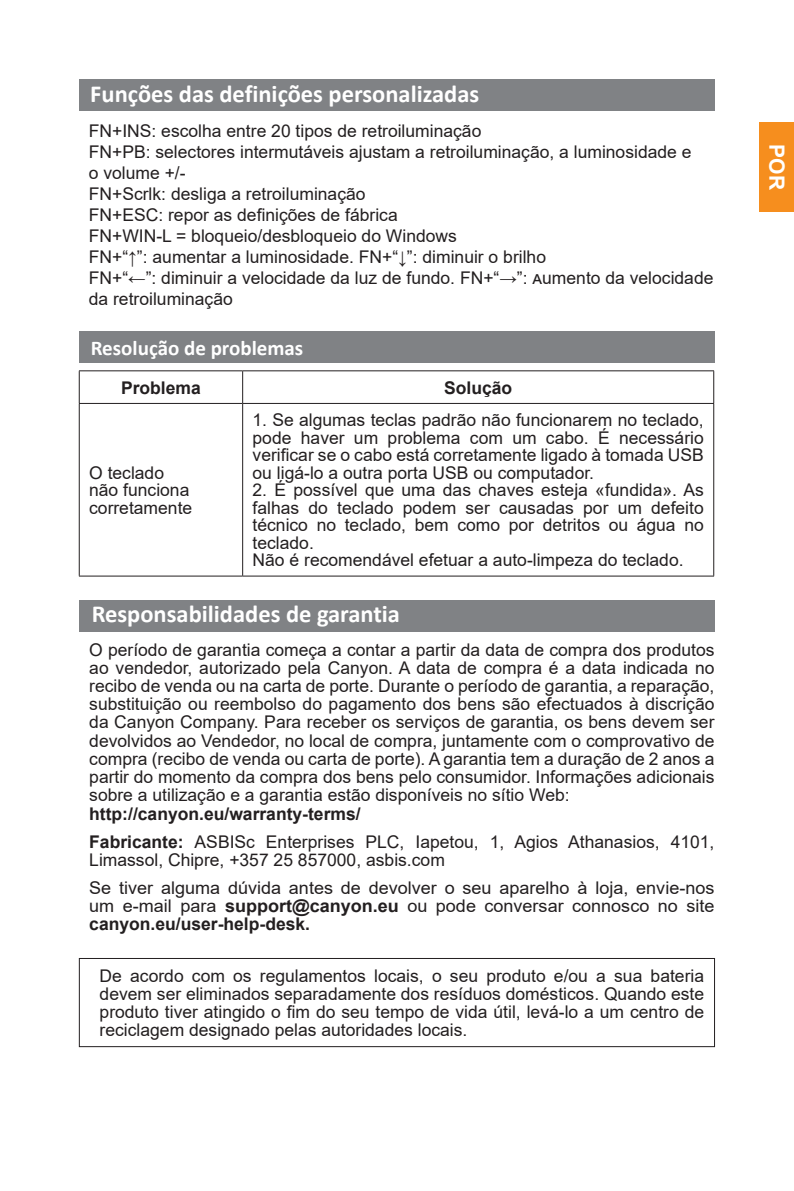
<style>
.page{position:relative;width:794px;height:1191px;background:#fff}
.page>*{position:absolute;margin:0;border:0;box-sizing:border-box;transform-origin:0 0}
.t1{font:700 24.5px "Calibri";color:#fff}
.t2{font:700 21px "Calibri";color:#fff}
.t3{font:700 21px "Arial";color:#fff}
.t4{font:17.5px/18.2px "Arial";color:#231f20;text-align:justify}
.t5{font:700 17.5px "Arial";color:#231f20}
.s1{font-weight:700}
</style>
<div class="page">
<div style="left:759px;top:123px;width:35px;height:89px;background:#f68e1e"></div>
<div style="left:79px;top:600px;width:635px;height:32px;background:#808285"></div>
<div style="left:79px;top:331px;width:635px;height:32px;background:#808285"></div>
<div style="left:79px;top:958px;width:636px;height:89px;border:1px solid #231f20"></div>
<div style="left:79px;top:79px;width:635px;height:32px;background:#808285"></div>
<hr style="left:79px;top:370px;width:164px;height:1px;background:#231f20">
<hr style="left:79px;top:371px;width:1px;height:32px;background:#231f20">
<hr style="left:243px;top:370px;width:471px;height:1px;background:#231f20">
<hr style="left:242px;top:371px;width:1px;height:32px;background:#231f20">
<hr style="left:713px;top:371px;width:1px;height:32px;background:#231f20">
<hr style="left:79px;top:403px;width:164px;height:1px;background:#231f20">
<hr style="left:79px;top:404px;width:1px;height:172px;background:#231f20">
<hr style="left:243px;top:403px;width:471px;height:1px;background:#231f20">
<hr style="left:242px;top:404px;width:1px;height:172px;background:#231f20">
<hr style="left:713px;top:404px;width:1px;height:172px;background:#231f20">
<hr style="left:79px;top:575px;width:164px;height:1px;background:#231f20">
<hr style="left:243px;top:575px;width:471px;height:1px;background:#231f20">
<p class="t1" style="left:90px;top:76px;width:390px">Funções das definições personalizadas</p>
<p class="t4" style="left:89px;top:121px;width:394px">FN+INS: escolha entre 20 tipos de retroiluminação</p>
<p class="t4" style="left:89px;top:141px;width:604px;line-height:21px">FN+PB: selectores intermutáveis ajustam a retroiluminação, a luminosidade e o volume +/-</p>
<p class="t4" style="left:89px;top:184px;width:278px">FN+Scrlk: desliga a retroiluminação</p>
<p class="t4" style="left:89px;top:205px;width:310px">FN+ESC: repor as definições de fábrica</p>
<p class="t4" style="left:89px;top:226px;width:369px">FN+WIN-L = bloqueio/desbloqueio do Windows</p>
<p class="t4" style="left:89px;top:247px;width:459px">FN+“↑”: aumentar a luminosidade. FN+“↓”: diminuir o brilho</p>
<p class="t4" style="left:89px;top:267px;width:626px;line-height:21px">FN+“←”: diminuir a velocidade da luz de fundo. FN+“→”: Aumento da velocidade da retroiluminação</p>
<p class="t2" style="left:91px;top:333px;width:214px">Resolução de problemas</p>
<p class="t5" style="left:121px;top:375px;width:81px">Problema</p>
<p class="t5" style="left:444px;top:375px;width:70px">Solução</p>
<p class="t4" style="left:89px;top:463px;width:105px;text-align:left">O teclado não funciona corretamente</p>
<p class="t4" style="left:253px;top:411px;width:453px">1. Se algumas teclas padrão não funcionarem no teclado, pode haver um problema com um cabo. É necessário verificar se o cabo está corretamente ligado à tomada USB ou ligá-lo a outra porta USB ou computador.</p>
<p class="t4" style="left:253px;top:481px;width:453px">2. É possível que uma das chaves esteja «fundida». As falhas do teclado podem ser causadas por um defeito técnico no teclado, bem como por detritos ou água no teclado.</p>
<p class="t4" style="left:253px;top:551px;width:432px">Não é recomendável efetuar a auto-limpeza do teclado.</p>
<p class="t1" style="left:92px;top:597px;width:310px">Responsabilidades de garantia</p>
<p class="t4" style="left:89px;top:640px;width:627px">O período de garantia começa a contar a partir da data de compra dos produtos ao vendedor, autorizado pela Canyon. A data de compra é a data indicada no recibo de venda ou na carta de porte. Durante o período de garantia, a reparação, substituição ou reembolso do pagamento dos bens são efectuados à discrição da Canyon Company. Para receber os serviços de garantia, os bens devem ser devolvidos ao Vendedor, no local de compra, juntamente com o comprovativo de compra (recibo de venda ou carta de porte). A garantia tem a duração de 2 anos a partir do momento da compra dos bens pelo consumidor. Informações adicionais sobre a utilização e a garantia estão disponíveis no sítio Web:</p>
<p class="t5" style="left:89px;top:801px;width:273px">http://canyon.eu/warranty-terms/</p>
<p class="t4" style="left:89px;top:832px;width:627px"><span class="s1">Fabricante:</span> ASBISc Enterprises PLC, Iapetou, 1, Agios Athanasios, 4101,<br>Limassol, Chipre, +357 25 857000, asbis.com</p>
<p class="t4" style="left:89px;top:878px;width:626px">Se tiver alguma dúvida antes de devolver o seu aparelho à loja, envie-nos um e-mail para <span class="s1">support@canyon.eu</span> ou pode conversar connosco no site <span class="s1">canyon.eu/user-help-desk.</span></p>
<p class="t4" style="left:100px;top:966px;width:606px">De acordo com os regulamentos locais, o seu produto e/ou a sua bateria devem ser eliminados separadamente dos resíduos domésticos. Quando este produto tiver atingido o fim do seu tempo de vida útil, levá-lo a um centro de reciclagem designado pelas autoridades locais.</p>
<p class="t3" style="left:791px;top:144px;width:48px;rotate:90deg">POR</p>
</div>
